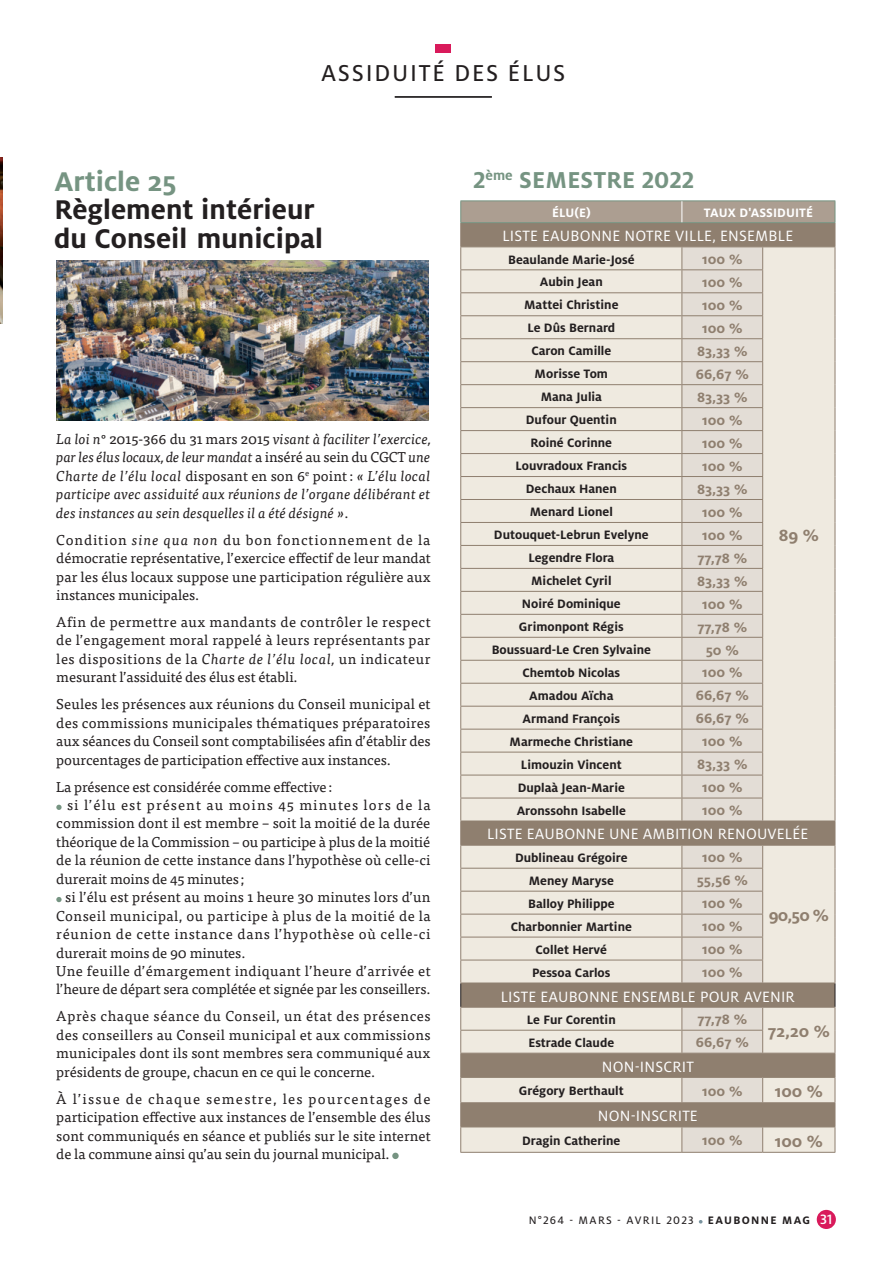
<style>
.page{position:relative;width:893px;height:1263px;background:#fff}
.page>*{position:absolute;margin:0;border:0;box-sizing:border-box;transform-origin:0 0}
.t1{font:700 30px/28.5px "Milo OT";color:#231f20}
.t2{font:700 30px "Milo OT";color:#769482}
.t3{font:700 25.5px "Milo OT";letter-spacing:.01em;color:#769482}
.t4{font:25.5px "Milo OT Text";letter-spacing:.07em;color:#231f20}
.t5{font:700 18px "Milo OT";color:#8f7f6f}
.t6{font:16.5px "Milo OT";letter-spacing:.01em;color:#fff}
.t7{font:700 15px "Milo OT";color:#8f7f6f}
.t8{font:14.25px/18.5px "Tisa OT";letter-spacing:-.005em;color:#231f20;text-align:justify}
.t9{font:italic 14.25px/18.5px "Tisa OT";letter-spacing:.005em;color:#231f20;text-align:justify}
.t10{font:14.25px "Tisa OT";letter-spacing:.03em;color:#231f20}
.t11{font:14.25px "Tisa OT";letter-spacing:.035em;color:#231f20}
.t12{font:14.25px "Tisa OT";letter-spacing:.05em;color:#231f20}
.t13{font:14.25px "Tisa OT";letter-spacing:.075em;color:#231f20}
.t14{font:700 13.5px "Milo OT";color:#231f20}
.t15{font:700 13.5px "Milo OT";letter-spacing:.01em;color:#fff}
.t16{font:12px "Milo OT Text";letter-spacing:.11em;color:#231f20}
.s1{font-style:normal}
.s2{font-style:italic}
.s3{font-family:"Milo OT";font-weight:700}
.s4{font-family:"Milo OT";font-weight:500;font-size:15px;color:#fff}
</style>
<div class="page">
<img style="left:0;top:158px;width:2px;height:165px">
<img style="left:56px;top:261px;width:372px;height:160px">
<svg style="left:56px;top:805px;width:6px;height:5px"></svg>
<svg style="left:56px;top:897px;width:6px;height:5px"></svg>
<svg style="left:392px;top:1153px;width:7px;height:6px"></svg>
<hr style="left:460px;top:1152px;width:222px;height:1px;background:#8f7f6f">
<hr style="left:682px;top:1152px;width:81px;height:1px;background:#8f7f6f">
<svg style="left:460px;top:201px;width:375px;height:951px;background:#dbd4c9"></svg>
<hr style="left:763px;top:1152px;width:72px;height:1px;background:#8f7f6f">
<div style="left:435px;top:44px;width:16px;height:9px;background:#d91a5b"></div>
<hr style="left:395px;top:96px;width:97px;height:2px;background:#231f20">
<div style="left:817px;top:1210px;width:19px;height:19px;background:#d91a5b;border-radius:50%"></div>
<svg style="left:699px;top:1220px;width:3px;height:4px"></svg>
<h2 class="t4" style="left:321px;top:58px;width:246px">ASSIDUITÉ DES ÉLUS</h2>
<h1 class="t2" style="left:54px;top:169px;width:124px">Article 25</h1>
<h1 class="t1" style="left:54px;top:197px;width:270px">Règlement intérieur du Conseil municipal</h1>
<p class="t9" style="left:56px;top:431px;width:376px">La loi n<span class="s1">° 2015-366 du 31 mars 2015</span> visant à faciliter l’exercice, par les élus locaux, de leur mandat <span class="s1">a inséré au sein du CGCT</span> une Charte de l’élu local <span class="s1">disposant en son 6</span><sup>e</sup> <span class="s1">point :</span> « L’élu local participe avec assiduité aux réunions de l’organe délibérant et des instances au sein desquelles il a été désigné »<span class="s1">.</span></p>
<p class="t8" style="left:56px;top:532px;width:376px">Condition <span class="s2">sine qua non</span> du bon fonctionnement de la démocratie représentative, l’exercice effectif de leur mandat par les élus locaux suppose une participation régulière aux instances municipales.</p>
<p class="t8" style="left:56px;top:614px;width:376px">Afin de permettre aux mandants de contrôler le respect de l’engagement moral rappelé à leurs représentants par les dispositions de la <span class="s2">Charte de l’élu local,</span> un indicateur mesurant l’assiduité des élus est établi.</p>
<p class="t8" style="left:56px;top:696px;width:376px">Seules les présences aux réunions du Conseil municipal et des commissions municipales thématiques préparatoires aux séances du Conseil sont comptabilisées afin d’établir des pourcentages de participation effective aux instances.</p>
<p class="t8" style="left:56px;top:778px;width:278px">La présence est considérée comme effective :</p>
<p class="t13" style="left:67px;top:799px;width:365px">si l’élu est présent au moins 45 minutes lors de la</p>
<p class="t8" style="left:56px;top:815px;width:375px">commission dont il est membre – soit la moitié de la durée</p>
<p class="t8" style="left:56px;top:834px;width:375px">théorique de la Commission – ou participe à plus de la moitié</p>
<p class="t8" style="left:56px;top:852px;width:376px">de la réunion de cette instance dans l’hypothèse où celle-ci</p>
<p class="t8" style="left:56px;top:871px;width:190px">durerait moins de 45 minutes ;</p>
<p class="t8" style="left:65px;top:889px;width:367px">si l’élu est présent au moins 1 heure 30 minutes lors d’un</p>
<p class="t11" style="left:56px;top:910px;width:376px">Conseil municipal, ou participe à plus de la moitié de la</p>
<p class="t12" style="left:56px;top:928px;width:376px">réunion de cette instance dans l’hypothèse où celle-ci</p>
<p class="t8" style="left:56px;top:944px;width:191px">durerait moins de 90 minutes.</p>
<p class="t10" style="left:56px;top:965px;width:376px">Une feuille d’émargement indiquant l’heure d’arrivée et</p>
<p class="t8" style="left:56px;top:981px;width:376px">l’heure de départ sera complétée et signée par les conseillers.</p>
<p class="t8" style="left:56px;top:1008px;width:376px">Après chaque séance du Conseil, un état des présences des conseillers au Conseil municipal et aux commissions municipales dont ils sont membres sera communiqué aux présidents de groupe, chacun en ce qui le concerne.</p>
<p class="t8" style="left:56px;top:1091px;width:376px">À l’issue de chaque semestre, les pourcentages de participation effective aux instances de l’ensemble des élus sont communiqués en séance et publiés sur le site internet de la commune ainsi qu’au sein du journal municipal.</p>
<h2 class="t3" style="left:473px;top:170px;width:223px">2<sup>ème</sup> SEMESTRE 2022</h2>
<p class="t15" style="left:552px;top:207px;width:40px">ÉLU(E)</p>
<p class="t15" style="left:704px;top:207px;width:111px">TAUX D'ASSIDUITÉ</p>
<p class="t6" style="left:502px;top:226px;width:292px">LISTE EAUBONNE NOTRE VILLE, ENSEMBLE</p>
<p class="t14" style="left:508px;top:254px;width:128px">Beaulande Marie-José</p>
<p class="t7" style="left:702px;top:253px;width:42px">100 %</p>
<p class="t14" style="left:540px;top:277px;width:64px">Aubin Jean</p>
<p class="t7" style="left:702px;top:276px;width:42px">100 %</p>
<p class="t14" style="left:524px;top:300px;width:96px">Mattei Christine</p>
<p class="t7" style="left:702px;top:299px;width:42px">100 %</p>
<p class="t14" style="left:527px;top:323px;width:89px">Le Dûs Bernard</p>
<p class="t7" style="left:702px;top:322px;width:42px">100 %</p>
<p class="t14" style="left:531px;top:346px;width:81px">Caron Camille</p>
<p class="t7" style="left:697px;top:345px;width:52px">83,33 %</p>
<p class="t14" style="left:535px;top:369px;width:75px">Morisse Tom</p>
<p class="t7" style="left:696px;top:368px;width:54px">66,67 %</p>
<p class="t14" style="left:541px;top:392px;width:63px">Mana Julia</p>
<p class="t7" style="left:697px;top:391px;width:52px">83,33 %</p>
<p class="t14" style="left:526px;top:415px;width:92px">Dufour Quentin</p>
<p class="t7" style="left:702px;top:414px;width:42px">100 %</p>
<p class="t14" style="left:530px;top:438px;width:83px">Roiné Corinne</p>
<p class="t7" style="left:702px;top:437px;width:42px">100 %</p>
<p class="t14" style="left:515px;top:461px;width:113px">Louvradoux Francis</p>
<p class="t7" style="left:702px;top:460px;width:42px">100 %</p>
<p class="t14" style="left:526px;top:483px;width:92px">Dechaux Hanen</p>
<p class="t7" style="left:697px;top:483px;width:52px">83,33 %</p>
<p class="t14" style="left:530px;top:506px;width:85px">Menard Lionel</p>
<p class="t7" style="left:702px;top:506px;width:42px">100 %</p>
<p class="t14" style="left:494px;top:529px;width:156px">Dutouquet-Lebrun Evelyne</p>
<p class="t7" style="left:702px;top:529px;width:42px">100 %</p>
<p class="t14" style="left:528px;top:552px;width:87px">Legendre Flora</p>
<p class="t7" style="left:697px;top:552px;width:51px">77,78 %</p>
<p class="t14" style="left:531px;top:575px;width:82px">Michelet Cyril</p>
<p class="t7" style="left:697px;top:575px;width:52px">83,33 %</p>
<p class="t14" style="left:522px;top:598px;width:100px">Noiré Dominique</p>
<p class="t7" style="left:702px;top:598px;width:42px">100 %</p>
<p class="t14" style="left:519px;top:621px;width:106px">Grimonpont Régis</p>
<p class="t7" style="left:697px;top:621px;width:51px">77,78 %</p>
<p class="t14" style="left:492px;top:644px;width:161px">Boussuard-Le Cren Sylvaine</p>
<p class="t7" style="left:706px;top:644px;width:35px">50 %</p>
<p class="t14" style="left:522px;top:667px;width:99px">Chemtob Nicolas</p>
<p class="t7" style="left:702px;top:667px;width:42px">100 %</p>
<p class="t14" style="left:529px;top:690px;width:86px">Amadou Aïcha</p>
<p class="t7" style="left:696px;top:690px;width:54px">66,67 %</p>
<p class="t14" style="left:523px;top:713px;width:99px">Armand François</p>
<p class="t7" style="left:696px;top:713px;width:54px">66,67 %</p>
<p class="t14" style="left:509px;top:736px;width:125px">Marmeche Christiane</p>
<p class="t7" style="left:702px;top:736px;width:42px">100 %</p>
<p class="t14" style="left:521px;top:759px;width:102px">Limouzin Vincent</p>
<p class="t7" style="left:697px;top:759px;width:52px">83,33 %</p>
<p class="t14" style="left:518px;top:782px;width:109px">Duplaà Jean-Marie</p>
<p class="t7" style="left:702px;top:782px;width:42px">100 %</p>
<p class="t14" style="left:517px;top:805px;width:111px">Aronssohn Isabelle</p>
<p class="t7" style="left:702px;top:805px;width:42px">100 %</p>
<p class="t6" style="left:487px;top:824px;width:323px">LISTE EAUBONNE UNE AMBITION RENOUVELÉE</p>
<p class="t14" style="left:515px;top:852px;width:114px">Dublineau Grégoire</p>
<p class="t7" style="left:702px;top:852px;width:42px">100 %</p>
<p class="t5" style="left:779px;top:528px;width:42px">89 %</p>
<p class="t14" style="left:529px;top:875px;width:87px">Meney Maryse</p>
<p class="t7" style="left:697px;top:875px;width:53px">55,56 %</p>
<p class="t14" style="left:528px;top:898px;width:88px">Balloy Philippe</p>
<p class="t7" style="left:702px;top:898px;width:42px">100 %</p>
<p class="t14" style="left:511px;top:921px;width:123px">Charbonnier Martine</p>
<p class="t7" style="left:702px;top:921px;width:42px">100 %</p>
<p class="t14" style="left:535px;top:944px;width:73px">Collet Hervé</p>
<p class="t7" style="left:702px;top:944px;width:42px">100 %</p>
<p class="t14" style="left:532px;top:967px;width:80px">Pessoa Carlos</p>
<p class="t7" style="left:702px;top:967px;width:42px">100 %</p>
<p class="t6" style="left:501px;top:986px;width:296px">LISTE EAUBONNE ENSEMBLE POUR AVENIR</p>
<p class="t14" style="left:527px;top:1014px;width:90px">Le Fur Corentin</p>
<p class="t7" style="left:697px;top:1014px;width:51px">77,78 %</p>
<p class="t5" style="left:768px;top:1024px;width:63px">72,20 %</p>
<p class="t14" style="left:528px;top:1037px;width:87px">Estrade Claude</p>
<p class="t7" style="left:696px;top:1037px;width:54px">66,67 %</p>
<p class="t6" style="left:602px;top:1056px;width:93px">NON-INSCRIT</p>
<p class="t14" style="left:519px;top:1086px;width:106px">Grégory Berthault</p>
<p class="t7" style="left:702px;top:1085px;width:42px">100 %</p>
<p class="t5" style="left:775px;top:1084px;width:50px">100 %</p>
<p class="t6" style="left:598px;top:1106px;width:101px">NON-INSCRITE</p>
<p class="t14" style="left:522px;top:1135px;width:100px">Dragin Catherine</p>
<p class="t7" style="left:702px;top:1135px;width:42px">100 %</p>
<p class="t5" style="left:775px;top:1134px;width:50px">100 %</p>
<p class="t5" style="left:769px;top:908px;width:62px">90,50 %</p>
<p class="t16" style="left:529px;top:1212px;width:305px">N°264 - MARS - AVRIL 2023 <span class="s3">EAUBONNE MAG</span> <span class="s4">31</span></p>
</div>
